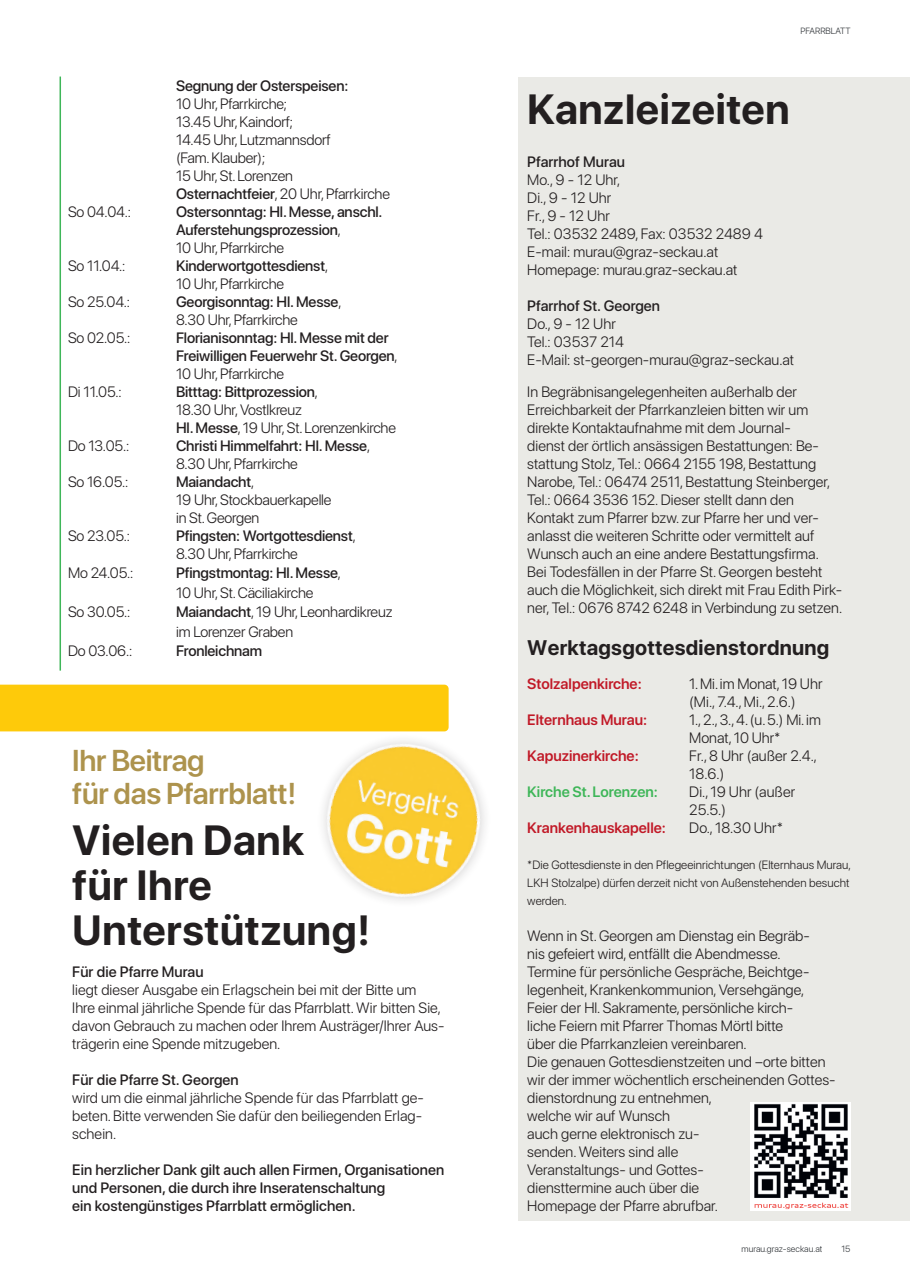
<style>
.page{position:relative;width:910px;height:1280px;background:#fff}
.page>*{position:absolute;margin:0;border:0;box-sizing:border-box;transform-origin:0 0}
.t1{font:700 42px/45px "SF Pro Display";letter-spacing:.015em;color:#231f20}
.t2{font:600 30px/33px "SF Pro Display";letter-spacing:-.01em;color:#ad934d}
.t3{font:700 21px "SF Pro Display";letter-spacing:.01em;color:#231f20}
.t4{font:300 15px/18px "SF Pro Display";letter-spacing:.005em;color:#231f20}
.t5{font:500 15px/18px "SF Pro Display";letter-spacing:-.01em;color:#231f20}
.t6{font:600 15px "SF Pro Display";color:#c11927}
.t7{font:600 15px "SF Pro Display";color:#3eb658}
.t8{font:300 12px/18px "SF Pro Display";letter-spacing:.005em;color:#231f20}
.t9{font:300 9px "SF Pro Display";color:#32363a}
.s1{font-weight:500}
.s2{font-weight:300}
</style>
<div class="page">
<div style="left:0;top:685px;width:449px;height:46px;background:#feca0a"></div>
<div style="left:519px;top:77px;width:391px;height:1143px;background:#eaeae6"></div>
<img style="left:750px;top:1103px;width:100px;height:108px">
<img style="left:289px;top:715px;width:196px;height:186px">
<hr style="left:60px;top:77px;width:1px;height:594px;background:#3eb658">
<p class="t5" style="left:176px;top:76px;width:174px">Segnung der Osterspeisen:</p>
<p class="t4" style="left:176px;top:95px;width:215px">10 Uhr, Pfarrkirche;<br>13.45 Uhr, Kaindorf;<br>14.45 Uhr, Lutzmannsdorf<br>(Fam. Klauber);<br>15 Uhr, St. Lorenzen<br><span class="s1">Osternachtfeier</span>, 20 Uhr, Pfarrkirche</p>
<p class="t4" style="left:68px;top:203px;width:64px">So 04.04.:</p>
<p class="t5" style="left:176px;top:202px;width:208px">Ostersonntag: Hl. Messe, anschl.<br>Auferstehungsprozession<span class="s2">,<br>10 Uhr, Pfarrkirche</span></p>
<p class="t4" style="left:68px;top:257px;width:59px">So 11.04.:</p>
<p class="t5" style="left:176px;top:256px;width:154px">Kinderwortgottesdienst<span class="s2">,<br>10 Uhr, Pfarrkirche</span></p>
<p class="t4" style="left:68px;top:293px;width:64px">So 25.04.:</p>
<p class="t5" style="left:176px;top:292px;width:167px">Georgisonntag: Hl. Messe<span class="s2">,<br>8.30 Uhr, Pfarrkirche</span></p>
<p class="t4" style="left:68px;top:329px;width:64px">So 02.05.:</p>
<p class="t5" style="left:176px;top:328px;width:223px">Florianisonntag: Hl. Messe mit der<br>Freiwilligen Feuerwehr St. Georgen<span class="s2">,<br>10 Uhr, Pfarrkirche</span></p>
<p class="t4" style="left:68px;top:383px;width:55px">Di 11.05.:</p>
<p class="t4" style="left:176px;top:383px;width:221px"><span class="s1">Bitttag: Bittprozession</span>,<br>18.30 Uhr, Vostlkreuz<br><span class="s1">Hl. Messe</span>, 19 Uhr, St. Lorenzenkirche</p>
<p class="t4" style="left:68px;top:437px;width:63px">Do 13.05.:</p>
<p class="t5" style="left:176px;top:436px;width:196px">Christi Himmelfahrt: Hl. Messe<span class="s2">,<br>8.30 Uhr, Pfarrkirche</span></p>
<p class="t4" style="left:68px;top:473px;width:62px">So 16.05.:</p>
<p class="t4" style="left:176px;top:473px;width:157px"><span class="s1">Maiandacht</span>,<br>19 Uhr, Stockbauerkapelle in St. Georgen</p>
<p class="t4" style="left:68px;top:527px;width:63px">So 23.05.:</p>
<p class="t5" style="left:176px;top:526px;width:181px">Pfingsten: Wortgottesdienst<span class="s2">,<br>8.30 Uhr, Pfarrkirche</span></p>
<p class="t4" style="left:68px;top:564px;width:67px">Mo 24.05.:</p>
<p class="t4" style="left:176px;top:563px;width:166px;line-height:19.5px"><span class="s1">Pfingstmontag: Hl. Messe</span>,<br>10 Uhr, St. Cäciliakirche</p>
<p class="t4" style="left:68px;top:603px;width:64px">So 30.05.:</p>
<p class="t4" style="left:176px;top:602px;width:218px;line-height:19.5px"><span class="s1">Maiandacht</span>, 19 Uhr, Leonhardikreuz im Lorenzer Graben</p>
<p class="t4" style="left:68px;top:642px;width:66px">Do 03.06.:</p>
<p class="t5" style="left:176px;top:642px;width:88px">Fronleichnam</p>
<h2 class="t2" style="left:72px;top:743px;width:226px">Ihr Beitrag<br>für das Pfarrblatt!</h2>
<h1 class="t1" style="left:72px;top:816px;width:300px">Vielen Dank<br>für Ihre<br>Unterstützung!</h1>
<p class="t5" style="left:72px;top:962px;width:133px">Für die Pfarre Murau</p>
<p class="t4" style="left:72px;top:980px;width:374px">liegt dieser Ausgabe ein Erlagschein bei mit der Bitte um<br>Ihre einmal jährliche Spende für das Pfarrblatt. Wir bitten Sie, davon Gebrauch zu machen oder Ihrem Austräger/Ihrer Aus&shy;trägerin eine Spende mitzugeben.</p>
<p class="t5" style="left:72px;top:1070px;width:168px">Für die Pfarre St. Georgen</p>
<p class="t4" style="left:72px;top:1088px;width:353px">wird um die einmal jährliche Spende für das Pfarrblatt ge&shy;beten. Bitte verwenden Sie dafür den beiliegenden Erlag&shy;schein.</p>
<p class="t5" style="left:72px;top:1160px;width:373px">Ein herzlicher Dank gilt auch allen Firmen, Organisationen und Personen, die durch ihre Inseratenschaltung<br>ein kostengünstiges Pfarrblatt ermöglichen.</p>
<p class="t9" style="left:800px;top:26px;width:52px">PFARRBLATT</p>
<h1 class="t1" style="left:527px;top:85px;width:264px">Kanzleizeiten</h1>
<p class="t5" style="left:527px;top:152px;width:99px">Pfarrhof Murau</p>
<p class="t4" style="left:527px;top:170px;width:237px">Mo., 9 - 12 Uhr,<br>Di., 9 - 12 Uhr<br>Fr., 9 - 12 Uhr<br>Tel.: 03532 2489, Fax: 03532 2489 4<br>E-mail: murau@graz-seckau.at<br>Homepage: murau.graz-seckau.at</p>
<p class="t5" style="left:527px;top:296px;width:134px">Pfarrhof St. Georgen</p>
<p class="t4" style="left:527px;top:314px;width:268px">Do., 9 - 12 Uhr<br>Tel.: 03537 214<br>E-Mail: st-georgen-murau@graz-seckau.at</p>
<p class="t4" style="left:527px;top:383px;width:316px">In Begräbnisangelegenheiten außerhalb der Erreichbarkeit der Pfarrkanzleien bitten wir um direkte Kontaktaufnahme mit dem Journal-<br>dienst der örtlich ansässigen Bestattungen: Be&shy;stattung Stolz, Tel.: 0664 2155 198, Bestattung Narobe, Tel.: 06474 2511, Bestattung Steinberger, Tel.: 0664 3536 152. Dieser stellt dann den Kontakt zum Pfarrer bzw. zur Pfarre her und ver&shy;anlasst die weiteren Schritte oder vermittelt auf Wunsch auch an eine andere Bestattungsfirma.<br>Bei Todesfällen in der Pfarre St. Georgen besteht auch die Möglichkeit, sich direkt mit Frau Edith Pirk&shy;ner, Tel.: 0676 8742 6248 in Verbindung zu setzen.</p>
<h3 class="t3" style="left:527px;top:632px;width:304px">Werktagsgottesdienstordnung</h3>
<p class="t6" style="left:527px;top:673px;width:116px">Stolzalpenkirche:</p>
<p class="t4" style="left:689px;top:674px;width:135px">1. Mi. im Monat, 19 Uhr (Mi., 7.4., Mi., 2.6.)</p>
<p class="t6" style="left:527px;top:709px;width:121px">Elternhaus Murau:</p>
<p class="t4" style="left:689px;top:710px;width:133px">1., 2., 3., 4. (u. 5.) Mi. im<br>Monat, 10 Uhr*</p>
<p class="t6" style="left:527px;top:745px;width:113px">Kapuzinerkirche:</p>
<p class="t4" style="left:689px;top:746px;width:129px">Fr., 8 Uhr (außer 2.4.,<br>18.6.)</p>
<p class="t7" style="left:527px;top:781px;width:132px">Kirche St. Lorenzen:</p>
<p class="t4" style="left:689px;top:782px;width:107px">Di., 19 Uhr (außer<br>25.5.)</p>
<p class="t6" style="left:527px;top:817px;width:140px">Krankenhauskapelle:</p>
<p class="t4" style="left:689px;top:818px;width:95px">Do., 18.30 Uhr*</p>
<p class="t8" style="left:527px;top:855px;width:325px">*Die Gottesdienste in den Pflegeeinrichtungen (Elternhaus Murau,<br>LKH Stolzalpe) dürfen derzeit nicht von Außenstehenden besucht werden.</p>
<p class="t4" style="left:527px;top:926px;width:310px">Wenn in St. Georgen am Dienstag ein Begräb-<br>nis gefeiert wird, entfällt die Abendmesse.<br>Termine für persönliche Gespräche, Beichtge&shy;legenheit, Krankenkommunion, Versehgänge, Feier der Hl. Sakramente, persönliche kirch-<br>liche Feiern mit Pfarrer Thomas Mörtl bitte<br>über die Pfarrkanzleien vereinbaren.<br>Die genauen Gottesdienstzeiten und –orte bitten wir der immer wöchentlich erscheinenden Gottes&shy;dienstordnung zu entnehmen,<br>welche wir auf Wunsch<br>auch gerne elektronisch zu-<br>senden. Weiters sind alle<br>Veranstaltungs- und Gottes-<br>diensttermine auch über die<br>Homepage der Pfarre abrufbar.</p>
<p class="t9" style="left:742px;top:1243px;width:82px">murau.graz-seckau.at</p>
<p class="t9" style="left:841px;top:1243px;width:11px">15</p>
</div>
